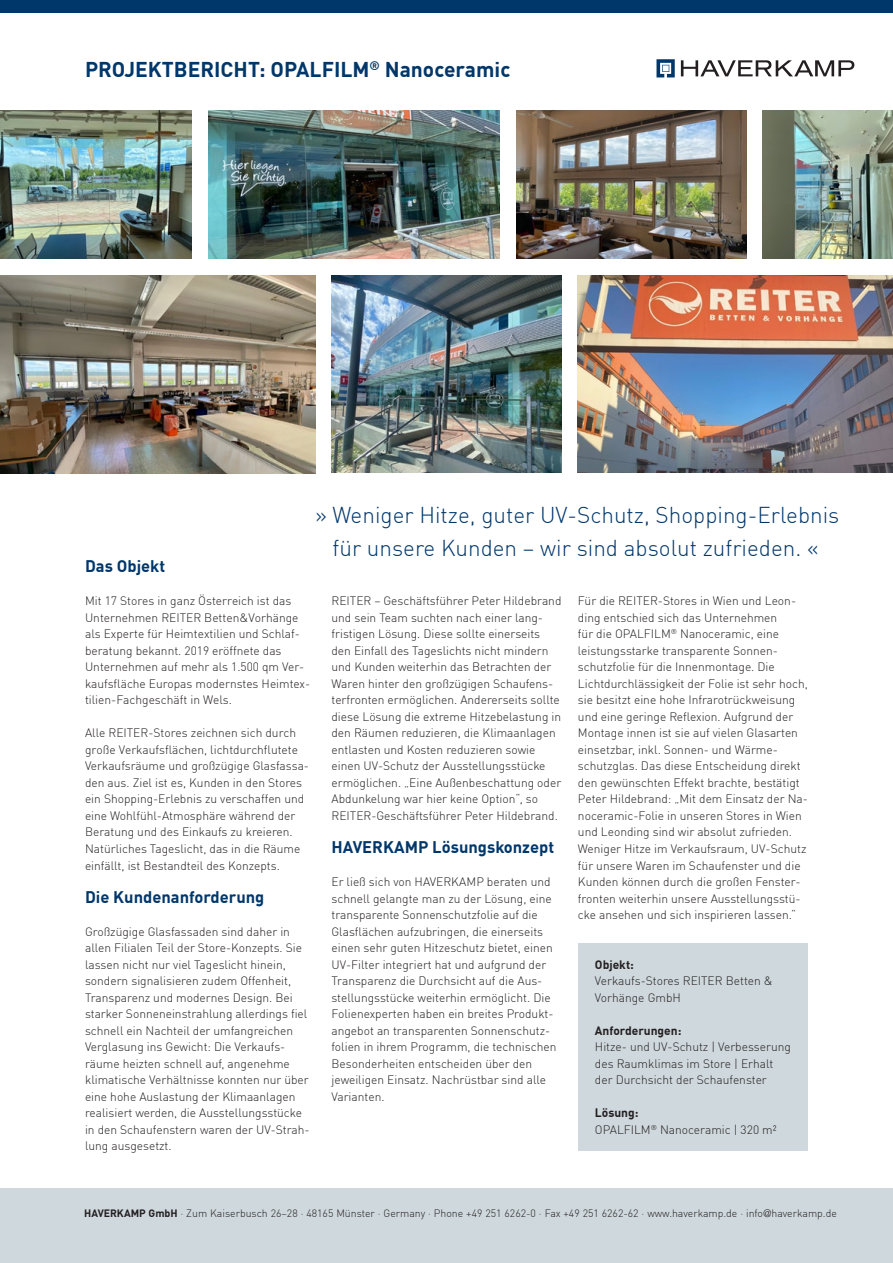
<style>
.page{position:relative;width:893px;height:1263px;background:#fff}
.page>*{position:absolute;margin:0;border:0;box-sizing:border-box;transform-origin:0 0}
.zitat{font:300 22.5px/33px "DIN Offc";color:#00376b;text-align:center}
.head{font:700 21px "DIN Offc";color:#00376b}
.head02{font:700 16.5px "DIN Offc";color:#00376b}
.flow_bold{font:300 12px/16.5px "DIN Offc";color:#231f20}
.t1{font:300 10.5px "DIN Offc";color:#231f20}
.s1{font-weight:700}
.s2{font-family:"Helvetica Neue LT"}
</style>
<div class="page">
<div style="left:0;top:0;width:893px;height:13px;background:#00376b"></div>
<div style="left:0;top:1188px;width:893px;height:75px;background:#cfd8dd"></div>
<svg style="left:681px;top:60px;width:173px;height:16px"></svg>
<svg style="left:656px;top:59px;width:19px;height:18px"></svg>
<div style="left:578px;top:943px;width:230px;height:207px;background:#cfd8dd"></div>
<img style="left:578px;top:275px;width:315px;height:198px">
<img style="left:0;top:275px;width:315px;height:198px">
<img style="left:208px;top:110px;width:292px;height:149px">
<img style="left:763px;top:110px;width:130px;height:149px">
<img style="left:331px;top:275px;width:230px;height:198px">
<img style="left:516px;top:110px;width:230px;height:149px">
<img style="left:0;top:110px;width:192px;height:149px">
<p class="head" style="left:85px;top:56px;width:427px">PROJEKTBERICHT: OPALFILM<sup>®</sup> Nanoceramic</p>
<p class="zitat" style="left:315px;top:498px;width:526px">» Weniger Hitze, guter UV-Schutz, Shopping-Erlebnis für unsere Kunden – wir sind absolut zufrieden. «</p>
<p class="head02" style="left:85px;top:556px;width:82px">Das Objekt</p>
<p class="flow_bold" style="left:85px;top:593px;width:227px">Mit 17 Stores in ganz Österreich ist das Unternehmen REITER Betten&amp;Vorhänge als Experte für Heimtextilien und Schlaf&shy;beratung bekannt. 2019 eröffnete das Unternehmen auf mehr als 1.500 qm Ver&shy;kaufsfläche Europas modernstes Heimtex&shy;tilien-Fachgeschäft in Wels.</p>
<p class="flow_bold" style="left:85px;top:725px;width:226px">Alle REITER-Stores zeichnen sich durch große Verkaufsflächen, lichtdurchflutete Verkaufsräume und großzügige Glasfassa&shy;den aus. Ziel ist es, Kunden in den Stores ein Shopping-Erlebnis zu verschaffen und eine Wohlfühl-Atmosphäre während der Beratung und des Einkaufs zu kreieren.<br>Natürliches Tageslicht, das in die Räume einfällt, ist Bestandteil des Konzepts.</p>
<p class="head02" style="left:85px;top:886px;width:181px">Die Kundenanforderung</p>
<p class="flow_bold" style="left:85px;top:923px;width:226px">Großzügige Glasfassaden sind daher in allen Filialen Teil der Store-Konzepts. Sie lassen nicht nur viel Tageslicht hinein, sondern signalisieren zudem Offenheit, Transparenz und modernes Design. Bei starker Sonneneinstrahlung allerdings fiel schnell ein Nachteil der umfangreichen Verglasung ins Gewicht: Die Verkaufs&shy;räume heizten schnell auf, angenehme klimatische Verhältnisse konnten nur über eine hohe Auslastung der Klimaanlagen realisiert werden, die Ausstellungsstücke in den Schaufenstern waren der UV-Strah&shy;lung ausgesetzt.</p>
<p class="flow_bold" style="left:331px;top:593px;width:231px">REITER – Geschäftsführer Peter Hildebrand und sein Team suchten nach einer lang&shy;fristigen Lösung. Diese sollte einerseits den Einfall des Tageslichts nicht mindern und Kunden weiterhin das Betrachten der Waren hinter den großzügigen Schaufens&shy;terfronten ermöglichen. Andererseits sollte diese Lösung die extreme Hitzebelastung in den Räumen reduzieren, die Klimaanlagen entlasten und Kosten reduzieren sowie einen UV-Schutz der Ausstellungsstücke ermöglichen. „Eine Außenbeschattung oder Abdunkelung war hier keine Option“, so REITER-Geschäftsführer Peter Hildebrand.</p>
<p class="head02" style="left:331px;top:836px;width:224px">HAVERKAMP Lösungskonzept</p>
<p class="flow_bold" style="left:331px;top:873px;width:226px">Er ließ sich von HAVERKAMP beraten und schnell gelangte man zu der Lösung, eine transparente Sonnenschutzfolie auf die Glasflächen aufzubringen, die einerseits einen sehr guten Hitzeschutz bietet, einen UV-Filter integriert hat und aufgrund der Transparenz die Durchsicht auf die Aus&shy;stellungsstücke weiterhin ermöglicht. Die Folienexperten haben ein breites Produkt&shy;angebot an transparenten Sonnenschutz&shy;folien in ihrem Programm, die technischen Besonderheiten entscheiden über den jeweiligen Einsatz. Nachrüstbar sind alle Varianten.</p>
<p class="flow_bold" style="left:578px;top:593px;width:231px">Für die REITER-Stores in Wien und Leon&shy;ding entschied sich das Unternehmen<br>für die OPALFILM<sup>®</sup> Nanoceramic, eine leistungsstarke transparente Sonnen&shy;schutzfolie für die Innenmontage. Die Lichtdurchlässigkeit der Folie ist sehr hoch, sie besitzt eine hohe Infrarotrückweisung und eine geringe Reflexion. Aufgrund der Montage innen ist sie auf vielen Glasarten einsetzbar, inkl. Sonnen- und Wärme&shy;schutzglas. Das diese Entscheidung direkt den gewünschten Effekt brachte, bestätigt Peter Hildebrand: „Mit dem Einsatz der Na&shy;noceramic-Folie in unseren Stores in Wien und Leonding sind wir absolut zufrieden.<br>Weniger Hitze im Verkaufsraum, UV-Schutz für unsere Waren im Schaufenster und die Kunden können durch die großen Fenster&shy;fronten weiterhin unsere Ausstellungsstü&shy;cke ansehen und sich inspirieren lassen.“</p>
<p class="flow_bold" style="left:595px;top:956px;width:179px"><span class="s1">Objekt:<br></span>Verkaufs-Stores REITER Betten &amp;<br>Vorhänge GmbH</p>
<p class="flow_bold" style="left:595px;top:1022px;width:197px"><span class="s1">Anforderungen:<br></span>Hitze- und UV-Schutz | Verbesserung des Raumklimas im Store | Erhalt der Durchsicht der Schaufenster</p>
<p class="flow_bold" style="left:595px;top:1104px;width:183px"><span class="s1">Lösung:<br></span>OPALFILM<sup>®</sup> Nanoceramic | 320 m²</p>
<p class="t1" style="left:84px;top:1207px;width:754px"><span class="s1">HAVERKAMP GmbH</span> · Zum Kaiserbusch 26–28 · 48165 Münster · Germany · Phone +49 251 6262-0 · Fax +49 251 6262-62 · www.haverkamp.de · info<span class="s2">@</span>haverkamp.de</p>
</div>
